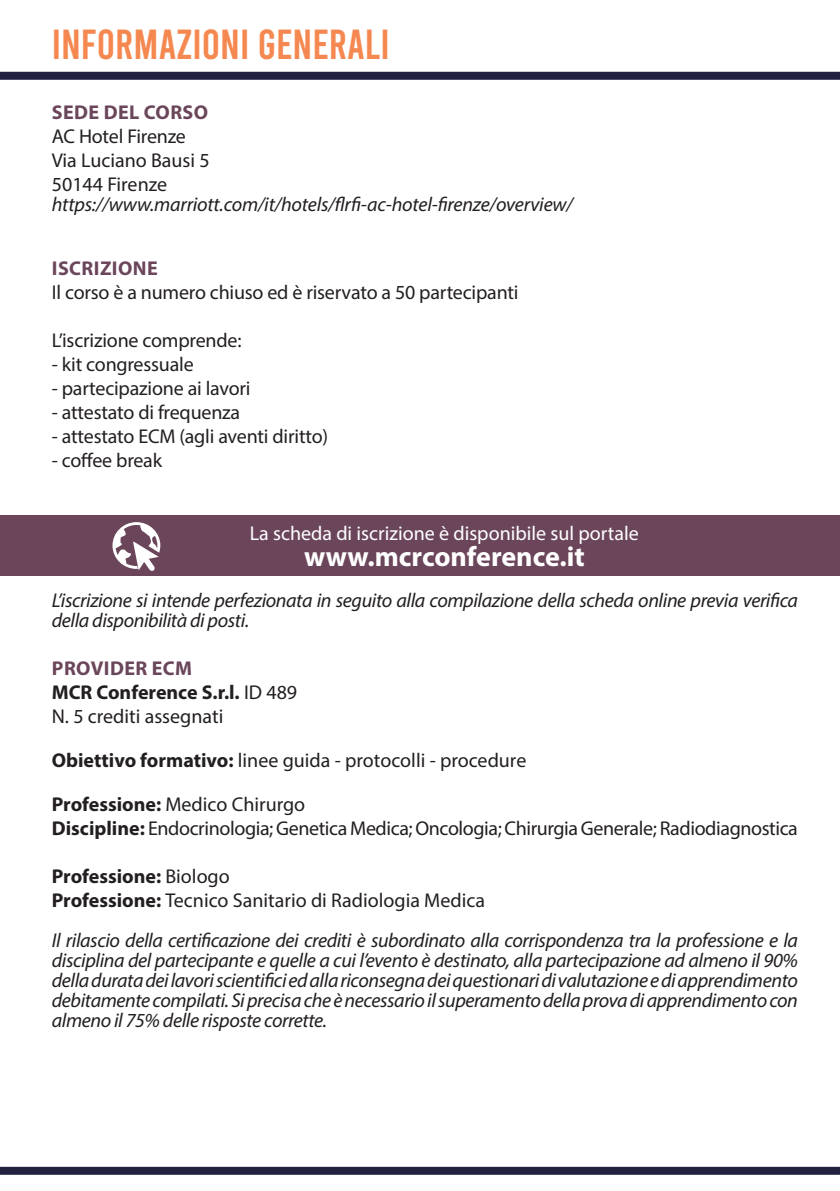
<style>
.page{position:relative;width:840px;height:1191px;background:#fff}
.page>*{position:absolute;margin:0;border:0;box-sizing:border-box;transform-origin:0 0}
.t1{font:42px "Bebas";color:#f58850}
.t2{font:700 28px "Myriad Pro";color:#fff}
.t3{font:italic 20px/20px "Myriad Pro";letter-spacing:-.02em;color:#231f20}
.t4{font:20px "Myriad Pro";letter-spacing:-.01em;color:#231f20}
.t5{font:700 20px "Myriad Pro";color:#231f20}
.t6{font:20px "Myriad Pro";color:#fff}
.t7{font:700 20px "Myriad Pro";letter-spacing:.02em;color:#6b465b}
.s1{font-weight:400}
.s2{font-weight:700}
</style>
<div class="page">
<div style="left:0;top:72px;width:839px;height:8px;background:#21223f"></div>
<div style="left:0;top:1166px;width:839px;height:8px;background:#21223f"></div>
<div style="left:0;top:515px;width:839px;height:60px;background:#6b465b"></div>
<svg style="left:112px;top:522px;width:48px;height:49px"></svg>
<p class="t1" style="left:52px;top:24px;width:339px">INFORMAZIONI GENERALI</p>
<p class="t7" style="left:52px;top:99px;width:158px">SEDE DEL CORSO</p>
<p class="t4" style="left:52px;top:123px;width:136px">AC Hotel Firenze</p>
<p class="t4" style="left:52px;top:147px;width:159px">Via Luciano Bausi 5</p>
<p class="t4" style="left:52px;top:171px;width:117px">50144 Firenze</p>
<p class="t3" style="left:52px;top:193px;width:522px">https://www.marriott.com/it/hotels/flrfi-ac-hotel-firenze/overview/</p>
<p class="t7" style="left:52px;top:255px;width:107px">ISCRIZIONE</p>
<p class="t4" style="left:52px;top:279px;width:468px">Il corso è a numero chiuso ed è riservato a 50 partecipanti</p>
<p class="t4" style="left:52px;top:327px;width:191px">L’iscrizione comprende:</p>
<p class="t4" style="left:52px;top:351px;width:143px">- kit congressuale</p>
<p class="t4" style="left:52px;top:375px;width:200px">- partecipazione ai lavori</p>
<p class="t4" style="left:52px;top:399px;width:190px">- attestato di frequenza</p>
<p class="t4" style="left:52px;top:423px;width:278px">- attestato ECM (agli aventi diritto)</p>
<p class="t4" style="left:52px;top:447px;width:112px">- coffee break</p>
<p class="t6" style="left:249px;top:520px;width:390px">La scheda di iscrizione è disponibile sul portale</p>
<p class="t2" style="left:304px;top:538px;width:282px">www.mcrconference.it</p>
<p class="t3" style="left:52px;top:589px;width:747px">L’iscrizione si intende perfezionata in seguito alla compilazione della scheda online previa verifica della disponibilità di posti.</p>
<p class="t7" style="left:52px;top:655px;width:142px">PROVIDER ECM</p>
<p class="t5" style="left:52px;top:679px;width:247px">MCR Conference S.r.l. <span class="s1">ID 489</span></p>
<p class="t4" style="left:52px;top:703px;width:173px">N. 5 crediti assegnati</p>
<p class="t4" style="left:52px;top:747px;width:476px"><span class="s2">Obiettivo formativo:</span> linee guida - protocolli - procedure</p>
<p class="t4" style="left:52px;top:791px;width:255px"><span class="s2">Professione:</span> Medico Chirurgo</p>
<p class="t4" style="left:52px;top:815px;width:747px"><span class="s2">Discipline:</span> Endocrinologia; Genetica Medica; Oncologia; Chirurgia Generale; Radiodiagnostica</p>
<p class="t5" style="left:52px;top:863px;width:179px">Professione: <span class="s1">Biologo</span></p>
<p class="t4" style="left:52px;top:887px;width:434px"><span class="s2">Professione:</span> Tecnico Sanitario di Radiologia Medica</p>
<p class="t3" style="left:52px;top:929px;width:747px;text-align:justify">Il rilascio della certificazione dei crediti è subordinato alla corrispondenza tra la professione e la disciplina del partecipante e quelle a cui l’evento è destinato, alla partecipazione ad almeno il 90% della durata dei lavori scientifici ed alla riconsegna dei questionari di valutazione e di apprendimento debitamente compilati. Si precisa che è necessario il superamento della prova di apprendimento con almeno il 75% delle risposte corrette.</p>
</div>
